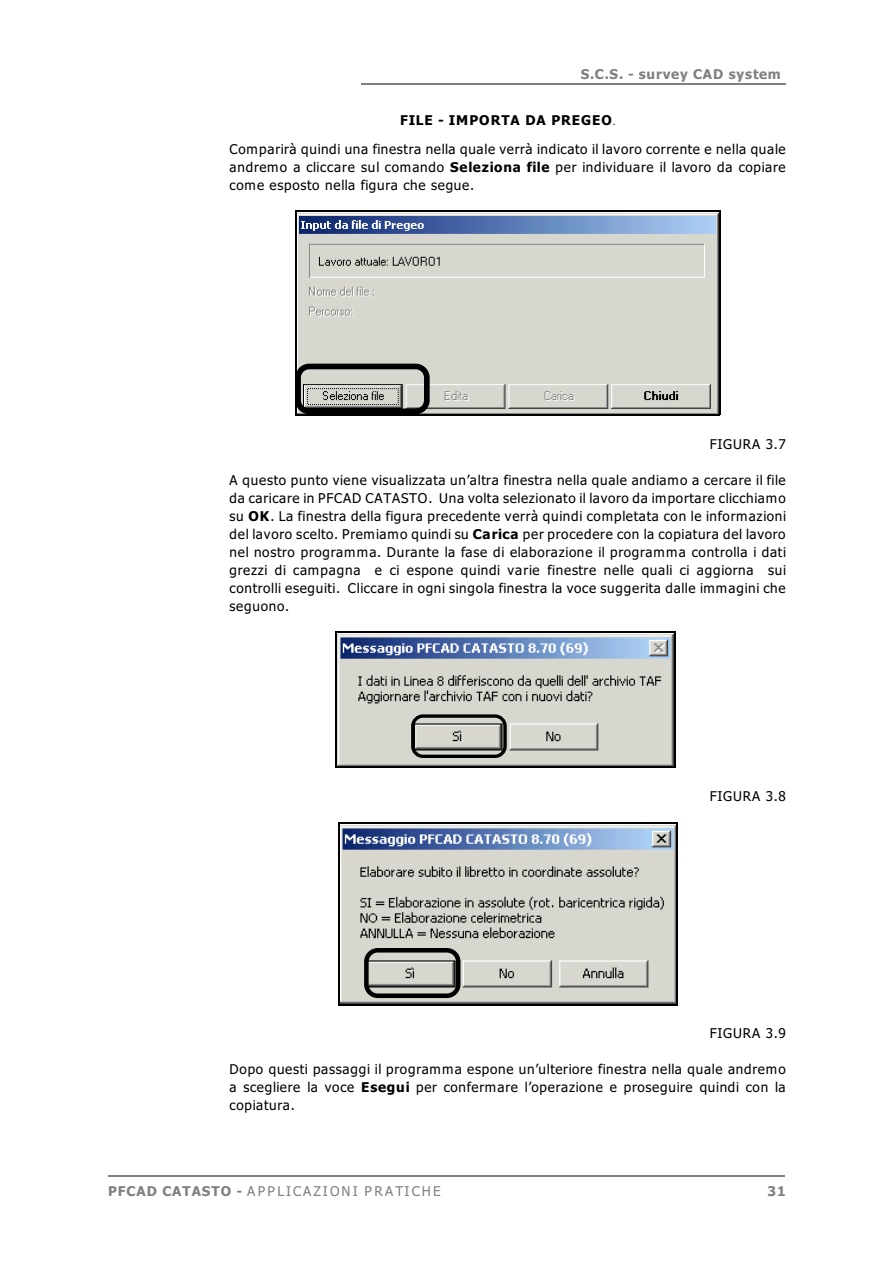
<style>
.page{position:relative;width:894px;height:1263px;background:#fff}
.page>*{position:absolute;margin:0;border:0;box-sizing:border-box;transform-origin:0 0}
.t1{font:13.5px/18px "Tahoma";letter-spacing:.055em;color:#000;text-align:justify}
.t2{font:italic 13.5px "Tahoma";letter-spacing:.165em;color:#808080}
.t3{font:700 13.5px "Tahoma";letter-spacing:.06em;color:#808080}
.s1{font-weight:700}
.s2{font-size:9px}
.s3{font-weight:700;font-style:normal}
</style>
<div class="page">
<hr style="left:361px;top:83px;width:425px;height:1px;background:#808080">
<hr style="left:108px;top:1175px;width:676px;height:1px;background:#808080">
<img style="left:297px;top:213px;width:421px;height:201px">
<div style="left:295px;top:364px;width:135px;height:50px;border:6px solid #000;border-radius:11px"></div>
<hr style="left:295px;top:211px;width:2px;height:204px;background:#000">
<hr style="left:719px;top:211px;width:1px;height:204px;background:#000">
<hr style="left:295px;top:211px;width:425px;height:1px;background:#000">
<hr style="left:295px;top:414px;width:425px;height:1px;background:#000">
<img style="left:337px;top:635px;width:336px;height:132px">
<div style="left:411px;top:714px;width:96px;height:44px;border:3px solid #000;border-radius:10px"></div>
<hr style="left:336px;top:632px;width:1px;height:136px;background:#000">
<hr style="left:674px;top:632px;width:2px;height:136px;background:#000">
<hr style="left:336px;top:632px;width:339px;height:1px;background:#000">
<hr style="left:336px;top:767px;width:339px;height:1px;background:#000">
<img style="left:339px;top:825px;width:338px;height:179px">
<div style="left:364px;top:948px;width:97px;height:50px;border:5px solid #000;border-radius:11px"></div>
<hr style="left:338px;top:822px;width:1px;height:183px;background:#000">
<hr style="left:677px;top:822px;width:1px;height:183px;background:#000">
<hr style="left:338px;top:822px;width:340px;height:1px;background:#000">
<hr style="left:338px;top:1004px;width:340px;height:1px;background:#000">
<p class="t3" style="left:581px;top:69px;width:201px">S.C.S. - survey CAD system</p>
<p class="t1" style="left:230px;top:107px;width:558px;line-height:28.8px;text-align:center"><span class="s1">FILE - IMPORTA DA PREGEO</span><span class="s2">.<br></span>Comparirà quindi una finestra nella quale verrà indicato il lavoro corrente e nella quale</p>
<p class="t1" style="left:230px;top:159px;width:558px">andremo a cliccare sul comando <span class="s1">Seleziona file</span> per individuare il lavoro da copiare come esposto nella figura che segue.</p>
<p class="t1" style="left:710px;top:436px;width:77px">FIGURA 3.7</p>
<p class="t1" style="left:230px;top:472px;width:558px">A questo punto viene visualizzata un’altra finestra nella quale andiamo a cercare il file da caricare in PFCAD CATASTO. Una volta selezionato il lavoro da importare clicchiamo su <span class="s1">OK</span>. La finestra della figura precedente verrà quindi completata con le informazioni del lavoro scelto. Premiamo quindi su <span class="s1">Carica</span> per procedere con la copiatura del lavoro nel nostro programma. Durante la fase di elaborazione il programma controlla i dati grezzi di campagna e ci espone quindi varie finestre nelle quali ci aggiorna sui controlli eseguiti. Cliccare in ogni singola finestra la voce suggerita dalle immagini che seguono.</p>
<p class="t1" style="left:710px;top:788px;width:77px">FIGURA 3.8</p>
<p class="t1" style="left:710px;top:1026px;width:77px">FIGURA 3.9</p>
<p class="t1" style="left:230px;top:1062px;width:558px">Dopo questi passaggi il programma espone un’ulteriore finestra nella quale andremo a scegliere la voce <span class="s1">Esegui</span> per confermare l’operazione e proseguire quindi con la copiatura.</p>
<p class="t2" style="left:108px;top:1186px;width:334px"><span class="s3">PFCAD CATASTO -</span> APPLICAZIONI PRATICHE</p>
<p class="t3" style="left:767px;top:1186px;width:20px">31</p>
</div>
